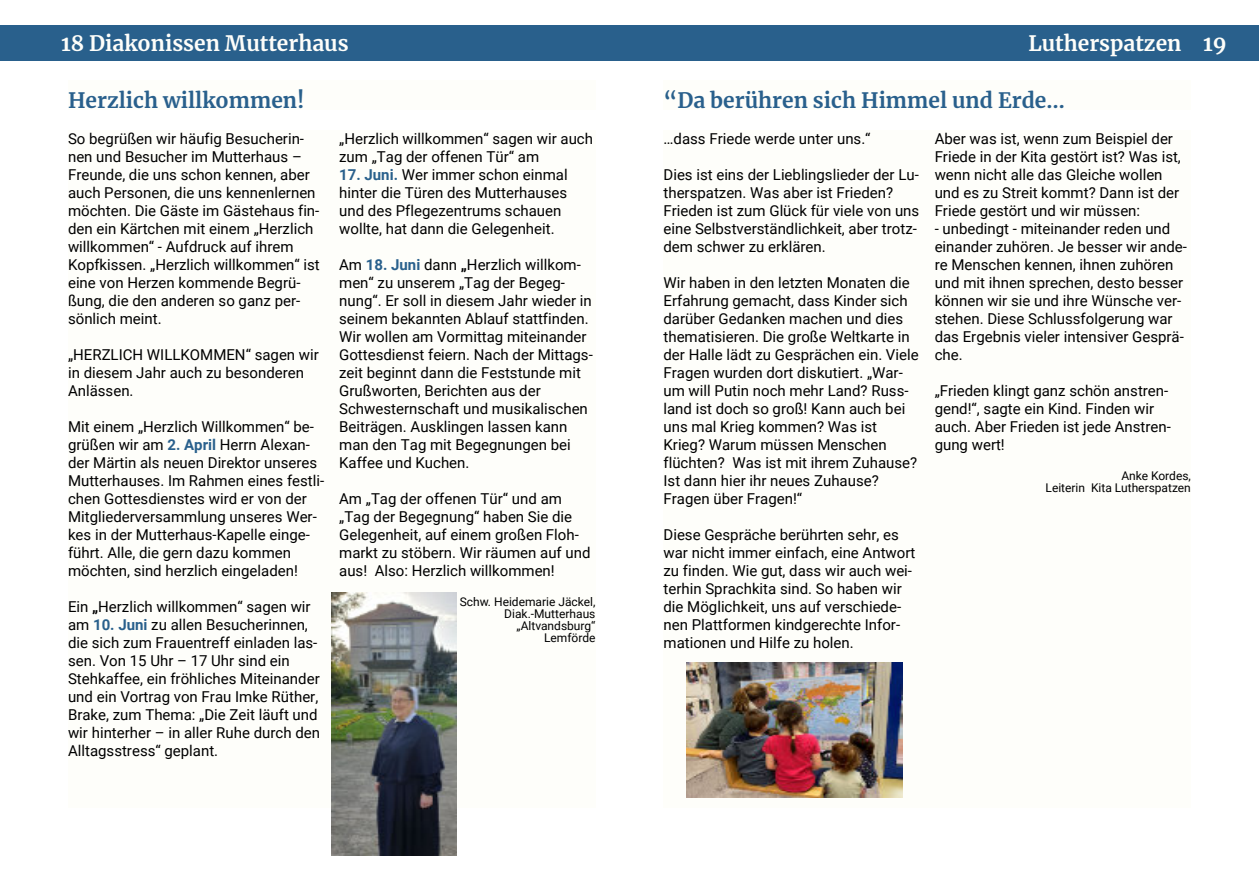
<style>
.page{position:relative;width:1259px;height:893px;background:#fff}
.page>*{position:absolute;margin:0;border:0;box-sizing:border-box;transform-origin:0 0}
.t1{font:700 21px "Merriweather";color:#29608c}
.t2{font:700 21px "Merriweather";color:#fefefa}
.t3{font:15px/18px "Roboto";color:#000}
.t4{font:12px/12px "Roboto";color:#000;text-align:right}
.s1{font-weight:700;color:#29608c}
.s2{font-weight:700}
</style>
<div class="page">
<div style="left:0;top:25px;width:629px;height:35px;background:#29608c"></div>
<div style="left:629px;top:25px;width:630px;height:35px;background:#29608c"></div>
<div style="left:68px;top:131px;width:527px;height:677px;background:#fefefa"></div>
<div style="left:663px;top:80px;width:528px;height:29px;background:#fefefa"></div>
<div style="left:68px;top:80px;width:527px;height:29px;background:#fefefa"></div>
<img style="left:332px;top:593px;width:124px;height:262px">
<div style="left:663px;top:131px;width:528px;height:677px;background:#fefefa"></div>
<img style="left:687px;top:662px;width:215px;height:136px">
<h1 class="t2" style="left:61px;top:30px;width:289px">18 Diakonissen Mutterhaus</h1>
<h1 class="t2" style="left:1028px;top:30px;width:200px">Lutherspatzen 19</h1>
<h1 class="t1" style="left:68px;top:87px;width:238px">Herzlich willkommen!</h1>
<h1 class="t1" style="left:663px;top:87px;width:403px">“Da berühren sich Himmel und Erde…</h1>
<p class="t3" style="left:663px;top:131px;width:209px">…dass Friede werde unter uns.“</p>
<p class="t3" style="left:663px;top:167px;width:257px">Dies ist eins der Lieblingslieder der Lu‐ therspatzen. Was aber ist Frieden?<br>Frieden ist zum Glück für viele von uns eine Selbstverständlichkeit, aber trotz‐ dem schwer zu erklären.</p>
<p class="t3" style="left:663px;top:275px;width:257px">Wir haben in den letzten Monaten die Erfahrung gemacht, dass Kinder sich darüber Gedanken machen und dies thematisieren. Die große Weltkarte in der Halle lädt zu Gesprächen ein. Viele Fragen wurden dort diskutiert. „War‐ um will Putin noch mehr Land? Russ‐ land ist doch so groß! Kann auch bei uns mal Krieg kommen? Was ist Krieg? Warum müssen Menschen flüchten? Was ist mit ihrem Zuhause?<br>Ist dann hier ihr neues Zuhause?<br>Fragen über Fragen!“</p>
<p class="t3" style="left:663px;top:527px;width:253px">Diese Gespräche berührten sehr, es war nicht immer einfach, eine Antwort zu finden. Wie gut, dass wir auch wei‐ terhin Sprachkita sind. So haben wir die Möglichkeit, uns auf verschiede‐ nen Plattformen kindgerechte Infor‐ mationen und Hilfe zu holen.</p>
<p class="t3" style="left:68px;top:131px;width:253px">So begrüßen wir häufig Besucherin‐ nen und Besucher im Mutterhaus – Freunde, die uns schon kennen, aber auch Personen, die uns kennenlernen möchten. Die Gäste im Gästehaus fin‐ den ein Kärtchen mit einem „Herzlich willkommen“ - Aufdruck auf ihrem Kopfkissen. „Herzlich willkommen“ ist eine von Herzen kommende Begrü‐ ßung, die den anderen so ganz per‐ sönlich meint.</p>
<p class="t3" style="left:68px;top:347px;width:252px">„HERZLICH WILLKOMMEN“ sagen wir in diesem Jahr auch zu besonderen<br>Anlässen.</p>
<p class="t3" style="left:68px;top:419px;width:258px">Mit einem „Herzlich Willkommen“ be‐ grüßen wir am <span class="s1">2. April</span> Herrn Alexan‐ der Märtin als neuen Direktor unseres Mutterhauses. Im Rahmen eines festli‐ chen Gottesdienstes wird er von der Mitgliederversammlung unseres Wer‐ kes in der Mutterhaus-Kapelle einge‐ führt. Alle, die gern dazu kommen möchten, sind herzlich eingeladen!</p>
<p class="t3" style="left:68px;top:599px;width:253px">Ein <span class="s2">„</span>Herzlich willkommen“ sagen wir am <span class="s1">10. Juni</span> zu allen Besucherinnen, die sich zum Frauentreff einladen las‐ sen. Von 15 Uhr – 17 Uhr sind ein Stehkaffee, ein fröhliches Miteinander und ein Vortrag von Frau Imke Rüther, Brake, zum Thema: „Die Zeit läuft und wir hinterher – in aller Ruhe durch den Alltagsstress“ geplant.</p>
<p class="t3" style="left:339px;top:131px;width:255px">„Herzlich willkommen“ sagen wir auch zum „Tag der offenen Tür“ am</p>
<p class="t3" style="left:339px;top:167px;width:230px"><span class="s1">17. Juni.</span> Wer immer schon einmal hinter die Türen des Mutterhauses und des Pflegezentrums schauen wollte, hat dann die Gelegenheit.</p>
<p class="t3" style="left:339px;top:257px;width:255px">Am <span class="s1">18. Juni</span> dann <span class="s2">„</span>Herzlich willkom‐ men“ zu unserem „Tag der Begeg‐ nung“. Er soll in diesem Jahr wieder in seinem bekannten Ablauf stattfinden.<br>Wir wollen am Vormittag miteinander Gottesdienst feiern. Nach der Mittags‐ zeit beginnt dann die Feststunde mit Grußworten, Berichten aus der Schwesternschaft und musikalischen Beiträgen. Ausklingen lassen kann man den Tag mit Begegnungen bei Kaffee und Kuchen.</p>
<p class="t3" style="left:339px;top:491px;width:253px">Am „Tag der offenen Tür“ und am „Tag der Begegnung“ haben Sie die Gelegenheit, auf einem großen Floh‐ markt zu stöbern. Wir räumen auf und aus! Also: Herzlich willkommen!</p>
<p class="t4" style="left:460px;top:597px;width:137px">Schw. Heidemarie Jäckel,<br>Diak.-Mutterhaus „Altvandsburg“<br>Lemförde</p>
<p class="t3" style="left:934px;top:131px;width:248px">Aber was ist, wenn zum Beispiel der Friede in der Kita gestört ist? Was ist, wenn nicht alle das Gleiche wollen und es zu Streit kommt? Dann ist der Friede gestört und wir müssen:</p>
<p class="t3" style="left:934px;top:221px;width:254px">- unbedingt - miteinander reden und einander zuhören. Je besser wir ande‐ re Menschen kennen, ihnen zuhören und mit ihnen sprechen, desto besser können wir sie und ihre Wünsche ver‐ stehen. Diese Schlussfolgerung war das Ergebnis vieler intensiver Gesprä‐ che.</p>
<p class="t3" style="left:934px;top:383px;width:238px">„Frieden klingt ganz schön anstren‐ gend!“, sagte ein Kind. Finden wir auch. Aber Frieden ist jede Anstren‐ gung wert!</p>
<p class="t4" style="left:1045px;top:471px;width:147px">Anke Kordes,<br>Leiterin Kita Lutherspatzen</p>
</div>
